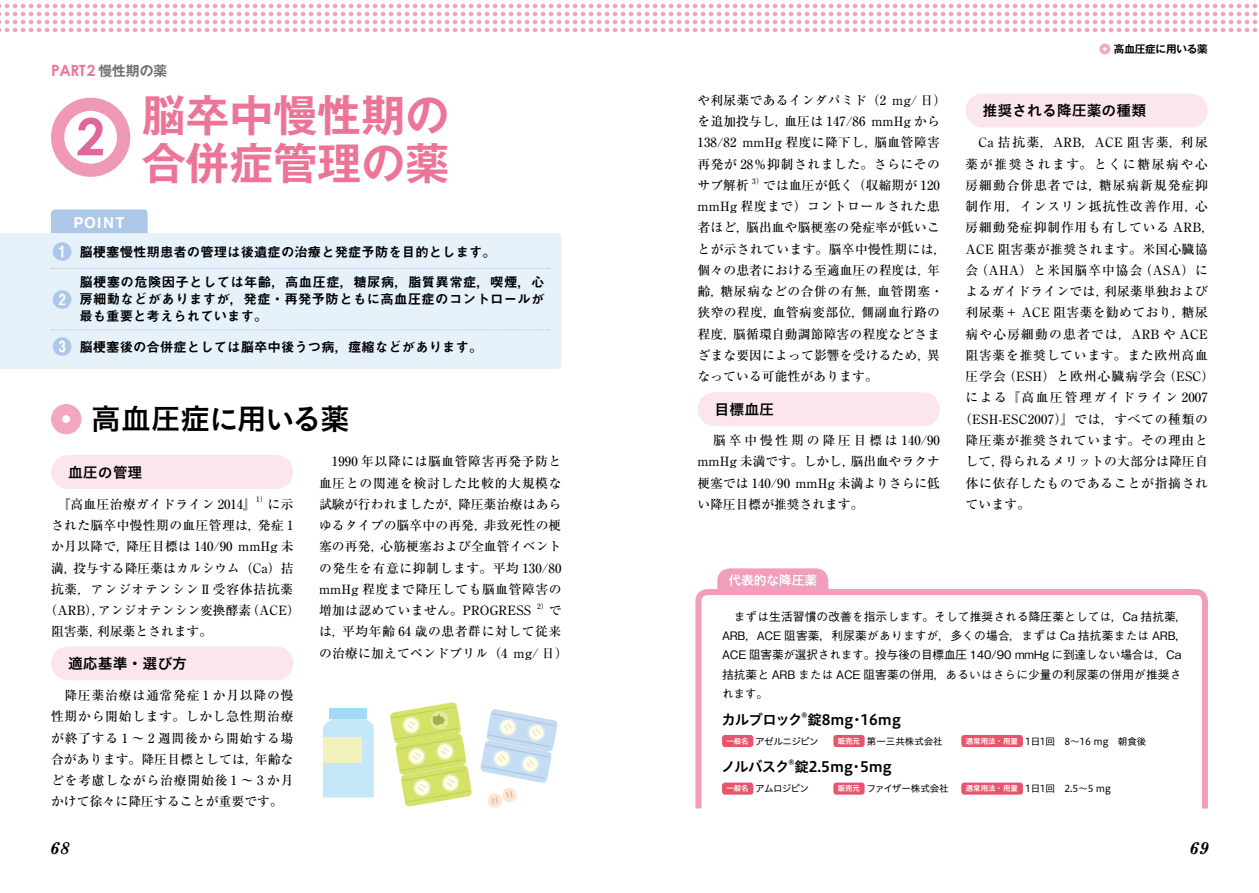
<style>
.page{position:relative;width:1259px;height:893px;background:#fff}
.page>*{position:absolute;margin:0;border:0;box-sizing:border-box;transform-origin:0 0}
.t1{font:700 51.3px "Century Gothic";color:#e0669c}
.t2{font:700 43.95px/47.8px "Gothic MB101 Pro De";color:#ec7597}
.t3{font:29.7px "Koburina Go Std W6";letter-spacing:-.04em;color:#000}
.t4{font:19.65px "Midashi Go Upr MB31";color:#acc7e8}
.t5{font:italic 700 16.95px "Century Schoolbook";color:#000}
.t6{font:700 15.45px "Century Gothic";letter-spacing:-.02em;color:#ec7597}
.t7{font:700 15px "Helvetica";letter-spacing:.09em;color:#fff}
.t8{font:14.85px "Koburina Go Std W6";color:#000}
.t9{font:14.4px "Hiragino UD Sans Std W6";color:#000}
.t10{font:13.5px/17.2px "Midashi Go Upr MB31";color:#000;text-align:justify}
.t11{font:500 12.75px/21.3px "Ryumin Pro";letter-spacing:.03em;color:#000;text-align:justify}
.t12{font:500 12.75px "Ryumin Pro";letter-spacing:.06em;color:#000}
.t13{font:500 12.75px "Ryumin Pro";letter-spacing:.08em;color:#000}
.t14{font:500 12.75px "Ryumin Pro";color:#000}
.t15{font:500 12.75px "Ryumin Pro";letter-spacing:.085em;color:#000}
.t16{font:500 12.75px "Ryumin Pro";letter-spacing:.005em;color:#000}
.t17{font:500 12.75px "Ryumin Pro";letter-spacing:.07em;color:#000}
.t18{font:500 12.75px "Ryumin Pro";letter-spacing:.095em;color:#000}
.t19{font:500 12.75px "Ryumin Pro";letter-spacing:.125em;color:#000}
.t20{font:500 12.75px "Ryumin Pro";letter-spacing:.075em;color:#000}
.t21{font:500 12.75px "Ryumin Pro";letter-spacing:.13em;color:#000}
.t22{font:12.75px "Hiragino UD Sans Std W6";color:#fff}
.t23{font:500 11.7px/19.2px "Gothic BBB Pro";letter-spacing:.01em;color:#000}
.t24{font:700 10.65px "Gothic MB101 Pro De";letter-spacing:-.02em;color:#000}
.t25{font:9.6px "Hiragino UD Sans Std W4";letter-spacing:-.015em;color:#000}
.t26{font:9.6px "Hiragino UD Sans Std W4";letter-spacing:-.07em;color:#000}
.t27{font:8.4px "Hiragino UD Sans Std W6";color:#000}
.t28{font:500 7.5px "Ryumin Pro";color:#000}
.s1{font-family:"Gothic MB101 Pro De";font-size:13.8px;color:#727172}
.s2{font-size:19.65px;color:#acc7e8}
.s3{font-family:"Hiragino UD Sans Std N W6";font-size:7.5px;color:#fff}
</style>
<div class="page">
<svg style="left:0;top:0;width:664px;height:32px"></svg>
<svg style="left:664px;top:0;width:594px;height:32px"></svg>
<div style="left:51px;top:98px;width:79px;height:79px;background:#f099b5;border-radius:50%"></div>
<div style="left:64px;top:111px;width:53px;height:53px;background:#fff;border-radius:50%"></div>
<div style="left:51px;top:404px;width:30px;height:30px;border:11px solid #f19dbb;border-radius:50%"></div>
<div style="left:51px;top:209px;width:97px;height:60px;background:#acc7e8;border-radius:4px"></div>
<div style="left:0;top:233px;width:561px;height:136px;background:#e7f1fa"></div>
<svg style="left:51px;top:268px;width:498px;height:1px"></svg>
<svg style="left:51px;top:329px;width:498px;height:1px"></svg>
<div style="left:58px;top:245px;width:10px;height:13px;background:#fff"></div>
<div style="left:58px;top:340px;width:10px;height:12px;background:#fff"></div>
<div style="left:58px;top:293px;width:10px;height:12px;background:#fff"></div>
<div style="left:68px;top:455px;width:208px;height:34px;background:#fbe6ee"></div>
<div style="left:68px;top:646px;width:208px;height:34px;background:#fbe6ee"></div>
<svg style="left:695px;top:586px;width:513px;height:223px"></svg>
<div style="left:714px;top:392px;width:209px;height:34px;background:#fbe6ee"></div>
<div style="left:982px;top:94px;width:209px;height:34px;background:#fbe6ee"></div>
<div style="left:717px;top:568px;width:111px;height:25px;background:#f19dbb"></div>
<div style="left:722px;top:735px;width:31px;height:12px;background:#e9546b;border-radius:3px"></div>
<div style="left:722px;top:782px;width:31px;height:13px;background:#e9546b;border-radius:3px"></div>
<div style="left:833px;top:735px;width:31px;height:12px;background:#e9546b;border-radius:3px"></div>
<div style="left:833px;top:782px;width:31px;height:13px;background:#e9546b;border-radius:3px"></div>
<div style="left:961px;top:735px;width:62px;height:12px;background:#e9546b;border-radius:3px"></div>
<div style="left:961px;top:782px;width:62px;height:13px;background:#e9546b;border-radius:3px"></div>
<div style="left:1099px;top:44px;width:11px;height:10px;border:4px solid #f19dbb;border-radius:50%"></div>
<svg style="left:480px;top:709px;width:77px;height:99px"></svg>
<svg style="left:323px;top:718px;width:51px;height:79px;background:#c7e7f9"></svg>
<div style="left:329px;top:708px;width:38px;height:10px;background:#a2daf7"></div>
<div style="left:323px;top:737px;width:38px;height:26px;background:#f3f2bc"></div>
<svg style="left:390px;top:702px;width:82px;height:105px"></svg>
<p class="t6" style="left:51px;top:61px;width:118px">PART2 <span class="s1">慢性期の薬</span></p>
<h1 class="t1" style="left:76px;top:104px;width:30px">2</h1>
<h2 class="t2" style="left:142px;top:86px;width:309px">脳卒中慢性期の合併症管理の薬</h2>
<p class="t7" style="left:73px;top:210px;width:53px">POINT</p>
<p class="t10" style="left:53px;top:242px;width:445px"><span class="s2">❶</span> 脳梗塞慢性期患者の管理は後遺症の治療と発症予防を目的とします。</p>
<h3 class="t4" style="left:53px;top:283px;width:21px">❷</h3>
<p class="t10" style="left:79px;top:273px;width:467px">脳梗塞の危険因子としては年齢，高血圧症，糖尿病，脂質異常症，喫煙，心房細動などがありますが，発症・再発予防ともに高血圧症のコントロールが最も重要と考えられています。</p>
<p class="t10" style="left:53px;top:337px;width:431px"><span class="s2">❸</span> 脳梗塞後の合併症としては脳卒中後うつ病，痙縮などがあります。</p>
<h3 class="t3" style="left:91px;top:396px;width:260px">高血圧症に用いる薬</h3>
<p class="t8" style="left:68px;top:461px;width:76px">血圧の管理</p>
<p class="t11" style="left:51px;top:492px;width:206px">　『高血圧治療ガイドライン 2014』</p>
<p class="t28" style="left:256px;top:494px;width:13px">1）</p>
<p class="t11" style="left:268px;top:492px;width:27px">に示</p>
<p class="t11" style="left:51px;top:514px;width:244px">された脳卒中慢性期の血圧管理は，発症 1</p>
<p class="t11" style="left:51px;top:535px;width:244px">か月以降で，降圧目標は 140/90 mmHg 未</p>
<p class="t16" style="left:51px;top:558px;width:244px">満，投与する降圧薬はカルシウム（Ca）拮</p>
<p class="t12" style="left:51px;top:579px;width:244px">抗薬，アンジオテンシンⅡ受容体拮抗薬</p>
<p class="t14" style="left:45px;top:600px;width:257px">（ARB），アンジオテンシン変換酵素（ACE）</p>
<p class="t14" style="left:51px;top:622px;width:163px">阻害薬，利尿薬とされます。</p>
<p class="t8" style="left:68px;top:652px;width:121px">適応基準・選び方</p>
<p class="t11" style="left:51px;top:684px;width:244px">　降圧薬治療は通常発症 1 か月以降の慢性期から開始します。しかし急性期治療が終了する 1 ～ 2 週間後から開始する場合があります。降圧目標としては，年齢などを考慮しながら治療開始後 1 ～ 3 か月かけて徐々に降圧することが重要です。</p>
<p class="t11" style="left:319px;top:450px;width:244px">　1990 年以降には脳血管障害再発予防と血圧との関連を検討した比較的大規模な試験が行われましたが，降圧薬治療はあらゆるタイプの脳卒中の再発，非致死性の梗塞の再発，心筋梗塞および全血管イベントの発生を有意に抑制します。平均 130/80 mmHg 程度まで降圧しても脳血管障害の増加は認めていません。PROGRESS</p>
<p class="t28" style="left:537px;top:600px;width:13px">2）</p>
<p class="t11" style="left:319px;top:599px;width:250px;text-align:left;text-indent:230px">では，平均年齢 64 歳の患者群に対して従来の治療に加えてペンドプリル（4 mg/ 日）</p>
<p class="t11" style="left:697px;top:88px;width:250px;text-align:left">や利尿薬であるインダパミド（2 mg/ 日）を追加投与し，血圧は 147/86 mmHg から<br>138/82 mmHg 程度に降下し，脳血管障害再発が 28％抑制されました。さらにそのサブ解析</p>
<p class="t28" style="left:752px;top:175px;width:13px">3）</p>
<p class="t11" style="left:697px;top:173px;width:250px;text-align:left;text-indent:66px">では血圧が低く（収縮期が 120 mmHg 程度まで）コントロールされた患者ほど，脳出血や脳梗塞の発症率が低いことが示されています。脳卒中慢性期には，個々の患者における至適血圧の程度は，年齢，糖尿病などの合併の有無，血管閉塞・狭窄の程度，血管病変部位，側副血行路の程度，脳循環自動調節障害の程度などさまざまな要因によって影響を受けるため，異なっている可能性があります。</p>
<p class="t8" style="left:714px;top:398px;width:61px">目標血圧</p>
<p class="t11" style="left:697px;top:429px;width:244px">　脳卒中慢性期の降圧目標は140/90 mmHg 未満です。しかし，脳出血やラクナ梗塞では 140/90 mmHg 未満よりさらに低い降圧目標が推奨されます。</p>
<p class="t24" style="left:1114px;top:40px;width:95px">高血圧症に用いる薬</p>
<p class="t8" style="left:982px;top:99px;width:165px">推奨される降圧薬の種類</p>
<p class="t13" style="left:978px;top:132px;width:231px">Ca 拮抗薬，ARB，ACE 阻害薬，利尿</p>
<p class="t21" style="left:965px;top:154px;width:244px">薬が推奨されます。とくに糖尿病や心</p>
<p class="t20" style="left:965px;top:175px;width:244px">房細動合併患者では，糖尿病新規発症抑</p>
<p class="t13" style="left:965px;top:196px;width:244px">制作用，インスリン抵抗性改善作用，心</p>
<p class="t17" style="left:965px;top:218px;width:250px">房細動発症抑制作用も有している ARB，</p>
<p class="t11" style="left:965px;top:237px;width:244px">ACE 阻害薬が推奨されます。米国心臓協</p>
<p class="t13" style="left:965px;top:260px;width:244px">会（AHA）と米国脳卒中協会（ASA）に</p>
<p class="t11" style="left:965px;top:280px;width:244px">よるガイドラインでは，利尿薬単独および</p>
<p class="t11" style="left:965px;top:301px;width:244px">利尿薬＋ ACE 阻害薬を勧めており，糖尿</p>
<p class="t18" style="left:965px;top:324px;width:244px">病や心房細動の患者では，ARB や ACE</p>
<p class="t12" style="left:965px;top:345px;width:244px">阻害薬を推奨しています。また欧州高血</p>
<p class="t15" style="left:965px;top:366px;width:250px">圧学会（ESH）と欧州心臓病学会（ESC）</p>
<p class="t19" style="left:965px;top:388px;width:244px">による『高血圧管理ガイドライン 2007</p>
<p class="t11" style="left:959px;top:407px;width:250px">（ESH-ESC2007）』では，すべての種類の</p>
<p class="t12" style="left:965px;top:430px;width:244px">降圧薬が推奨されています。その理由と</p>
<p class="t11" style="left:965px;top:450px;width:244px">して，得られるメリットの大部分は降圧自</p>
<p class="t12" style="left:965px;top:473px;width:244px">体に依存したものであることが指摘され</p>
<p class="t11" style="left:965px;top:492px;width:79px">ています。　</p>
<p class="t22" style="left:728px;top:571px;width:90px">代表的な降圧薬</p>
<p class="t23" style="left:722px;top:606px;width:467px">　まずは生活習慣の改善を指示します。そして推奨される降圧薬としては，Ca 拮抗薬，ARB，ACE 阻害薬，利尿薬がありますが，多くの場合，まずは Ca 拮抗薬または ARB，ACE 阻害薬が選択されます。投与後の目標血圧 140/90 mmHg に到達しない場合は，Ca拮抗薬と ARB または ACE 阻害薬の併用，あるいはさらに少量の利尿薬の併用が推奨されます。</p>
<p class="t9" style="left:721px;top:708px;width:181px">カルブロック錠8mg・16mg</p>
<p class="t27" style="left:801px;top:708px;width:7px">®</p>
<p class="t26" style="left:726px;top:734px;width:94px"><span class="s3">一般名</span> アゼルニジピン</p>
<p class="t25" style="left:726px;top:781px;width:84px"><span class="s3">一般名</span> アムロジピン</p>
<p class="t25" style="left:837px;top:734px;width:107px"><span class="s3">販売元</span> 第一三共株式会社</p>
<p class="t25" style="left:837px;top:781px;width:113px"><span class="s3">販売元</span> ファイザー株式会社</p>
<p class="t27" style="left:788px;top:756px;width:7px">®</p>
<p class="t9" style="left:721px;top:756px;width:172px">ノルバスク錠2.5mg・5mg</p>
<p class="t25" style="left:966px;top:734px;width:182px"><span class="s3">通常用法・用量</span> 1日1回　8～16 mg　朝食後</p>
<p class="t25" style="left:966px;top:781px;width:147px"><span class="s3">通常用法・用量</span> 1日1回　2.5～5 mg</p>
<h3 class="t5" style="left:50px;top:838px;width:21px">68</h3>
<h3 class="t5" style="left:1189px;top:837px;width:21px">69</h3>
</div>
